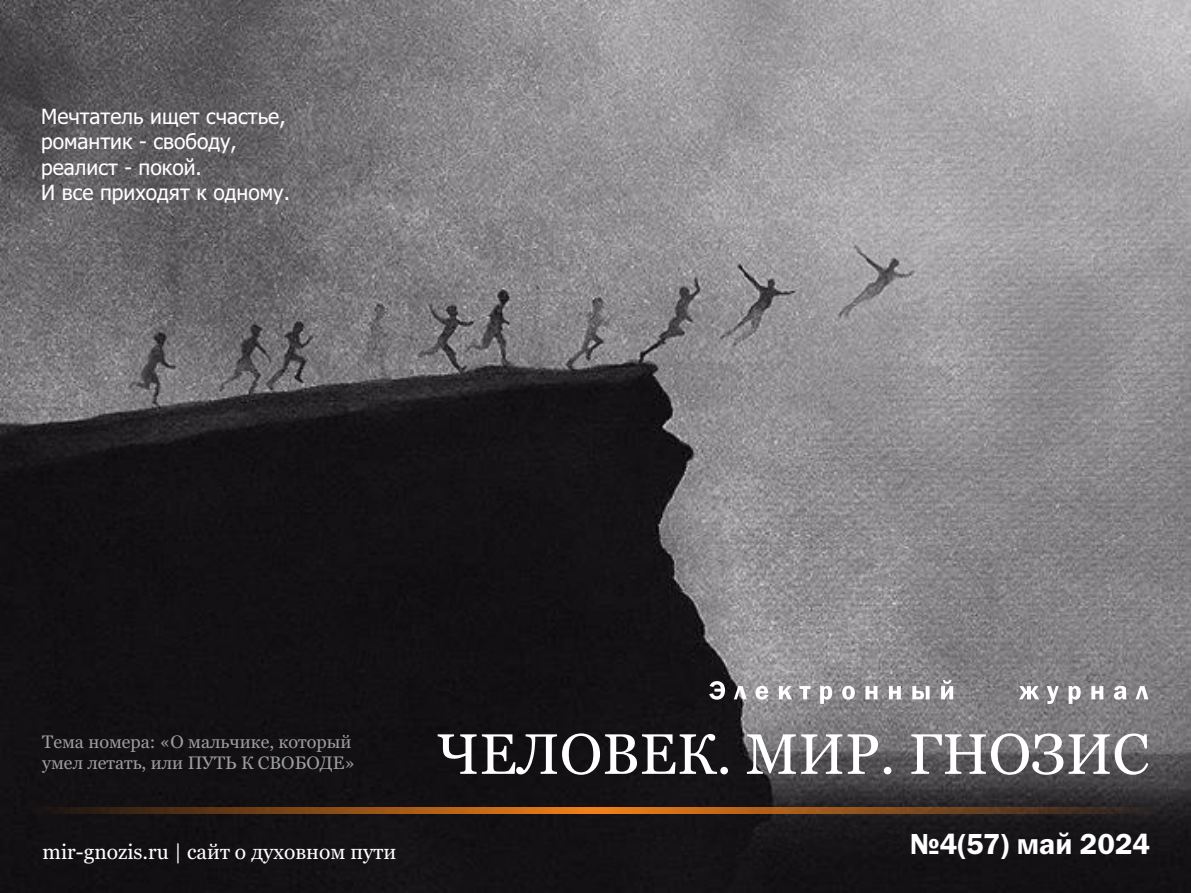
<style>
.page{position:relative;width:1191px;height:893px;background:#fff}
.page>*{position:absolute;margin:0;border:0;box-sizing:border-box;transform-origin:0 0}
.t1{font:600 30px "Franklin Gothic";color:#fff}
.t2{font:21px/25.3px "Tahoma";color:#fefefe}
.t3{font:21px "Georgia";color:#fff}
.t4{font:18px/20.4px "Georgia";color:#9d9e9e}
</style>
<div class="page">
<img style="left:0;top:0;width:1191px;height:893px">
<svg style="left:437px;top:733px;width:711px;height:42px"></svg>
<svg style="left:709px;top:680px;width:439px;height:24px"></svg>
<svg style="left:30px;top:807px;width:565px;height:7px;background:#824816"></svg>
<svg style="left:595px;top:807px;width:566px;height:7px;background:#8a4f1d"></svg>
<p class="t2" style="left:41px;top:105px;width:250px">Мечтатель ищет счастье, романтик - свободу, реалист - покой.<br>И все приходят к одному.</p>
<p class="t4" style="left:42px;top:733px;width:314px">Тема номера: «О мальчике, который умел летать, или ПУТЬ К СВОБОДЕ»</p>
<p class="t3" style="left:43px;top:843px;width:355px">mir-gnozis.ru | сайт о духовном пути</p>
<h1 class="t1" style="left:909px;top:833px;width:242px">№4(57) май 2024</h1>
</div>
